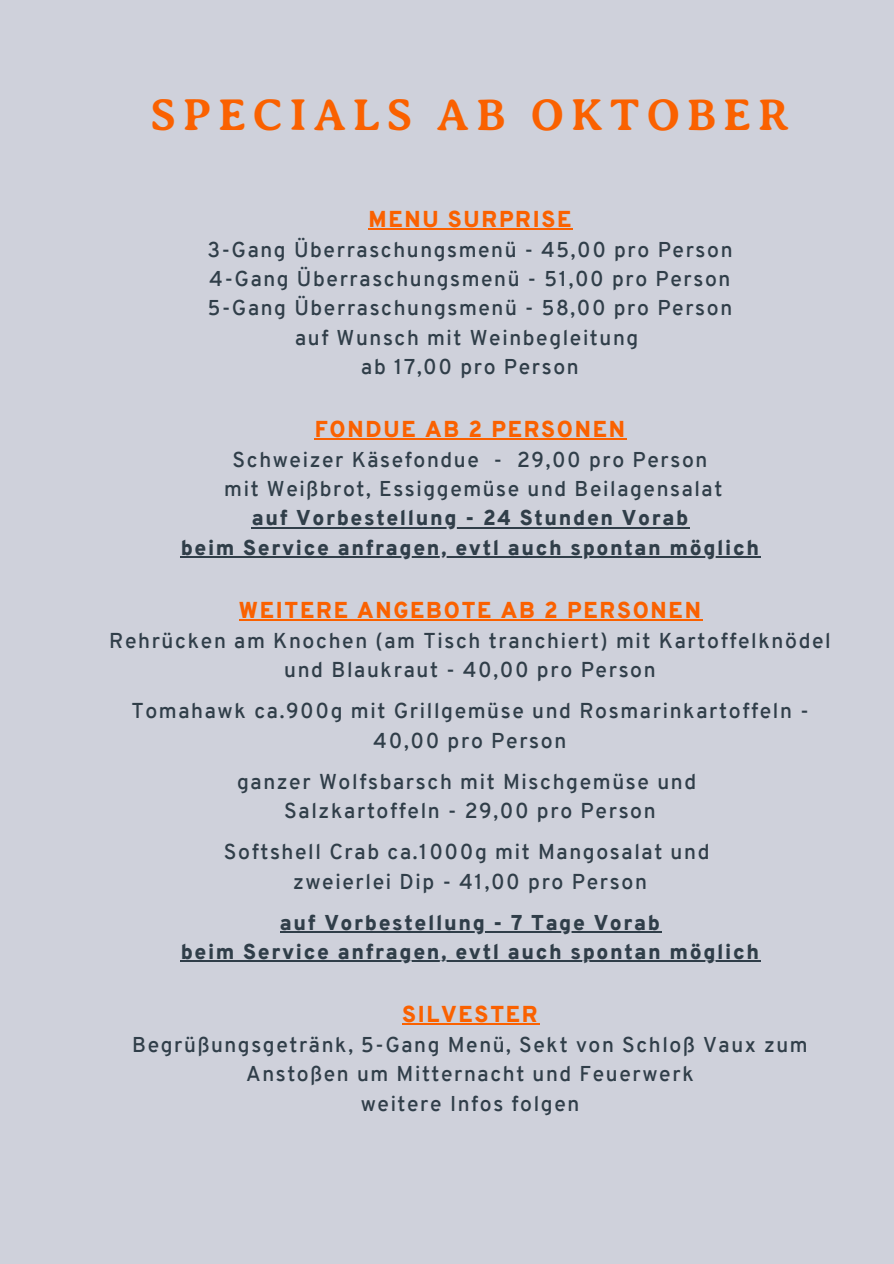
<style>
.page{position:relative;width:894px;height:1264px;background:#fff}
.page>*{position:absolute;margin:0;border:0;box-sizing:border-box;transform-origin:0 0}
.t1{font:700 45px "Averia Serif Libre";letter-spacing:.15em;color:#fa6100}
.t2{font:900 22.35px "Overpass";letter-spacing:.08em;color:#fa6100}
.t3{font:600 21px/29.2px "Overpass";letter-spacing:.08em;color:#303e49;text-align:center}
.t4{font:600 20.85px/29.2px "Overpass";letter-spacing:.08em;color:#303e49;text-align:center}
.t5{font:900 20.85px "Overpass";letter-spacing:.08em;color:#303e49}
</style>
<div class="page">
<div style="left:0;top:0;width:893px;height:1263px;background:#cfd1db"></div>
<hr style="left:368px;top:228px;width:205px;height:2px;background:#fa6100">
<hr style="left:315px;top:438px;width:311px;height:2px;background:#fa6100">
<hr style="left:252px;top:527px;width:437px;height:1px;background:#303e49">
<hr style="left:181px;top:556px;width:579px;height:1px;background:#303e49">
<hr style="left:239px;top:619px;width:463px;height:1px;background:#fa6100">
<hr style="left:280px;top:931px;width:381px;height:1px;background:#303e49">
<hr style="left:181px;top:960px;width:579px;height:2px;background:#303e49">
<hr style="left:402px;top:1023px;width:137px;height:2px;background:#fa6100">
<p class="t1" style="left:150px;top:90px;width:640px">SPECIALS AB OKTOBER</p>
<p class="t2" style="left:368px;top:210px;width:204px">MENU SURPRISE</p>
<p class="t4" style="left:207px;top:237px;width:526px">3-Gang Überraschungsmenü - 45,00 pro Person</p>
<p class="t4" style="left:209px;top:266px;width:522px">4-Gang Überraschungsmenü - 51,00 pro Person</p>
<p class="t4" style="left:208px;top:295px;width:525px">5-Gang Überraschungsmenü - 58,00 pro Person</p>
<p class="t4" style="left:295px;top:325px;width:344px">auf Wunsch mit Weinbegleitung</p>
<p class="t4" style="left:361px;top:354px;width:219px">ab 17,00 pro Person</p>
<p class="t2" style="left:315px;top:420px;width:312px">FONDUE AB 2 PERSONEN</p>
<p class="t4" style="left:232px;top:447px;width:476px">Schweizer Käsefondue - 29,00 pro Person</p>
<p class="t4" style="left:224px;top:476px;width:499px">mit Weißbrot, Essiggemüse und Beilagensalat</p>
<p class="t5" style="left:252px;top:510px;width:438px">auf Vorbestellung - 24 Stunden Vorab</p>
<p class="t5" style="left:181px;top:539px;width:580px">beim Service anfragen, evtl auch spontan möglich</p>
<p class="t2" style="left:239px;top:601px;width:463px">WEITERE ANGEBOTE AB 2 PERSONEN</p>
<p class="t3" style="left:109px;top:628px;width:723px">Rehrücken am Knochen (am Tisch tranchiert) mit Kartoffelknödel und Blaukraut - 40,00 pro Person</p>
<p class="t3" style="left:131px;top:698px;width:678px">Tomahawk ca.900g mit Grillgemüse und Rosmarinkartoffeln -<br>40,00 pro Person</p>
<p class="t3" style="left:237px;top:769px;width:460px">ganzer Wolfsbarsch mit Mischgemüse und</p>
<p class="t3" style="left:284px;top:798px;width:373px">Salzkartoffeln - 29,00 pro Person</p>
<p class="t3" style="left:224px;top:839px;width:487px">Softshell Crab ca.1000g mit Mangosalat und</p>
<p class="t3" style="left:293px;top:868px;width:355px">zweierlei Dip - 41,00 pro Person</p>
<p class="t5" style="left:280px;top:914px;width:381px">auf Vorbestellung - 7 Tage Vorab</p>
<p class="t5" style="left:181px;top:943px;width:580px">beim Service anfragen, evtl auch spontan möglich</p>
<p class="t2" style="left:402px;top:1005px;width:137px">SILVESTER</p>
<p class="t4" style="left:132px;top:1032px;width:676px">Begrüßungsgetränk, 5-Gang Menü, Sekt von Schloß Vaux zum<br>Anstoßen um Mitternacht und Feuerwerk</p>
<p class="t4" style="left:360px;top:1090px;width:220px">weitere Infos folgen</p>
</div>
